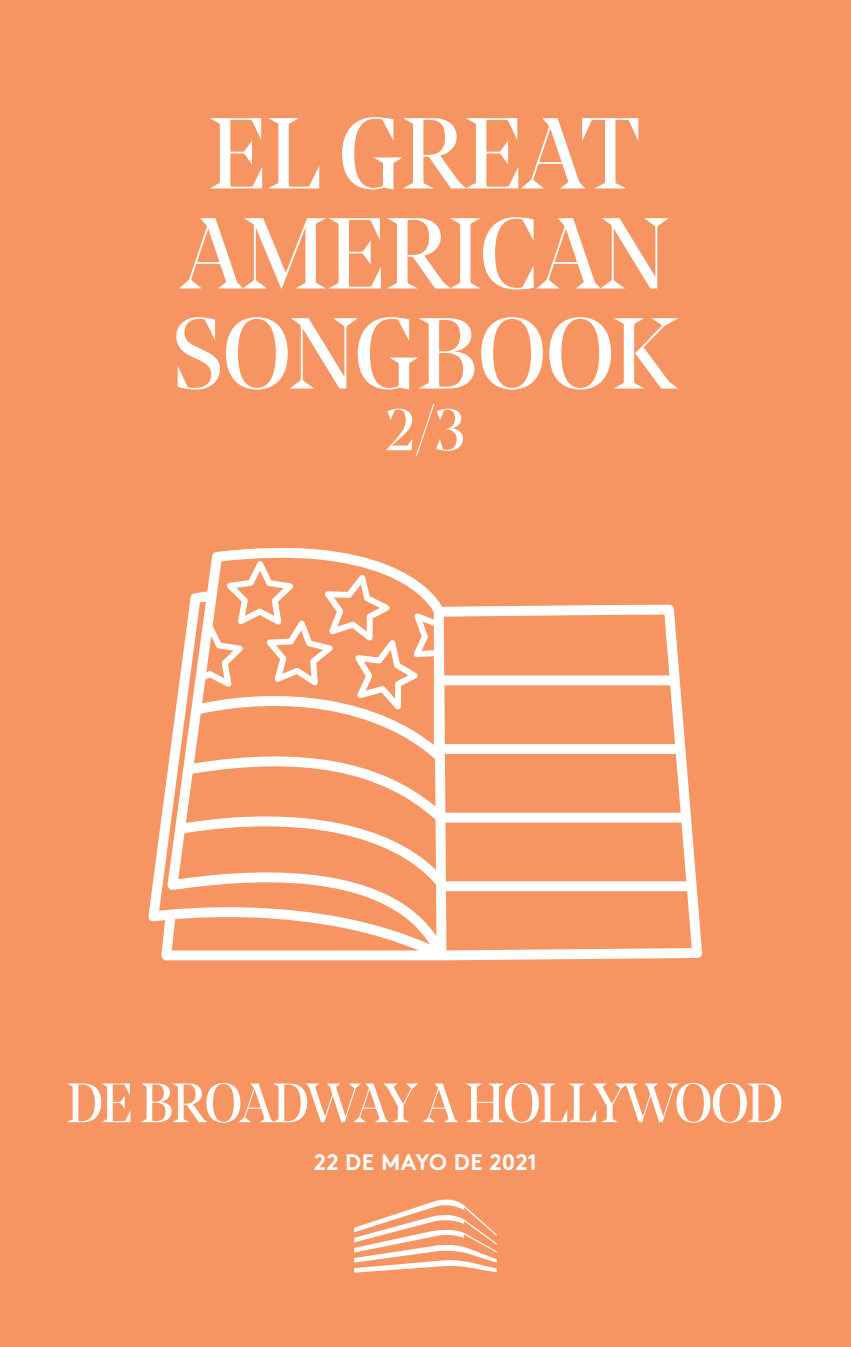
<style>
.page{position:relative;width:851px;height:1347px;background:#fff}
.page>*{position:absolute;margin:0;border:0;box-sizing:border-box;transform-origin:0 0}
.t1{font:100px/100px "Noe Display";letter-spacing:-.01em;color:#fff;text-align:center}
.t2{font:58.25px "Noe Display";color:#fff}
.t3{font:55px "Noe Display";letter-spacing:-.045em;color:#fff}
.t4{font:700 22.5px "Brown Pro";letter-spacing:.01em;color:#fff}
</style>
<div class="page">
<div style="left:0;top:0;width:850px;height:1346px;background:#f79562"></div>
<svg style="left:354px;top:1199px;width:143px;height:73px"></svg>
<svg style="left:148px;top:547px;width:554px;height:413px"></svg>
<svg style="left:227px;top:561px;width:190px;height:148px"></svg>
<p class="t1" style="left:172px;top:103px;width:506px">EL GREAT<br>AMERICAN<br>SONGBOOK</p>
<p class="t2" style="left:385px;top:394px;width:82px">2/3</p>
<p class="t3" style="left:66px;top:1069px;width:718px">DE BROADWAY A HOLLYWOOD</p>
<p class="t4" style="left:314px;top:1143px;width:225px">22 DE MAYO DE 2021</p>
</div>
